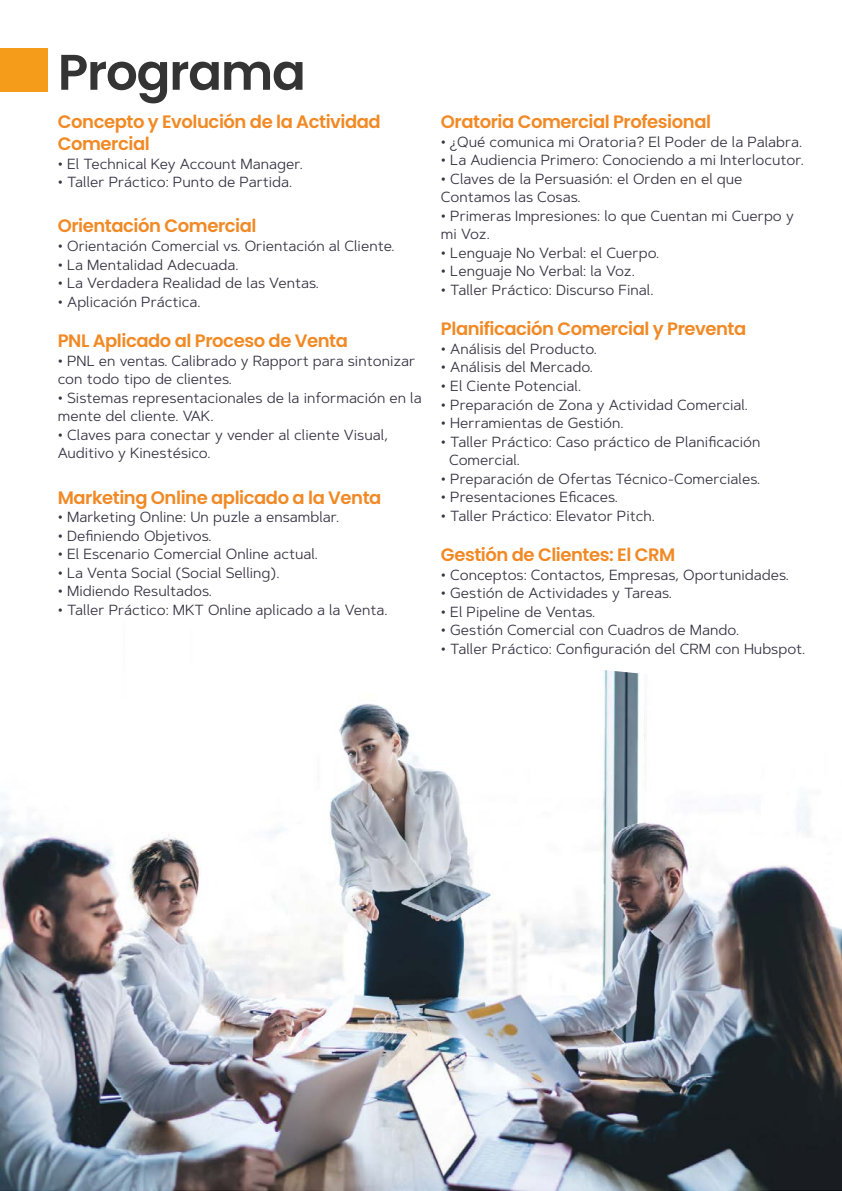
<style>
.page{position:relative;width:842px;height:1191px;background:#fff}
.page>*{position:absolute;margin:0;border:0;box-sizing:border-box;transform-origin:0 0}
.t1{font:600 50px "Poppins";letter-spacing:-.025em;color:#343434}
.t2{font:600 18px/22px "Poppins";letter-spacing:-.025em;color:#f18924}
.t3{font:14.6px/18.6px "Artegra Sans";color:#383443}
</style>
<div class="page">
<img style="left:0;top:693px;width:842px;height:498px">
<div style="left:0;top:49px;width:48px;height:43px;background:#f59d1b"></div>
<h1 class="t1" style="left:58px;top:43px;width:250px">Programa</h1>
<p class="t2" style="left:58px;top:111px;width:324px">Concepto y Evolución de la Actividad<br>Comercial</p>
<p class="t3" style="left:58px;top:154px;width:246px">• El Technical Key Account Manager.</p>
<p class="t3" style="left:58px;top:172px;width:236px">• Taller Práctico: Punto de Partida.</p>
<p class="t2" style="left:58px;top:215px;width:200px">Orientación Comercial</p>
<p class="t3" style="left:58px;top:236px;width:338px">• Orientación Comercial vs. Orientación al Cliente.</p>
<p class="t3" style="left:58px;top:255px;width:182px">• La Mentalidad Adecuada.</p>
<p class="t3" style="left:58px;top:273px;width:262px">• La Verdadera Realidad de las Ventas.</p>
<p class="t3" style="left:58px;top:292px;width:144px">• Aplicación Práctica.</p>
<p class="t2" style="left:58px;top:330px;width:292px">PNL Aplicado al Proceso de Venta</p>
<p class="t3" style="left:58px;top:351px;width:359px">• PNL en ventas. Calibrado y Rapport para sintonizar con todo tipo de clientes.</p>
<p class="t3" style="left:58px;top:388px;width:365px">• Sistemas representacionales de la información en la mente del cliente. VAK.</p>
<p class="t3" style="left:58px;top:425px;width:332px">• Claves para conectar y vender al cliente Visual,<br>Auditivo y Kinestésico.</p>
<p class="t2" style="left:58px;top:486px;width:325px">Marketing Online aplicado a la Venta</p>
<p class="t3" style="left:58px;top:507px;width:283px">• Marketing Online: Un puzle a ensamblar.</p>
<p class="t3" style="left:58px;top:526px;width:155px">• Definiendo Objetivos.</p>
<p class="t3" style="left:58px;top:544px;width:262px">• El Escenario Comercial Online actual.</p>
<p class="t3" style="left:58px;top:563px;width:223px">• La Venta Social (Social Selling).</p>
<p class="t3" style="left:58px;top:581px;width:156px">• Midiendo Resultados.</p>
<p class="t3" style="left:58px;top:600px;width:331px">• Taller Práctico: MKT Online aplicado a la Venta.</p>
<p class="t2" style="left:441px;top:111px;width:272px">Oratoria Comercial Profesional</p>
<p class="t3" style="left:441px;top:132px;width:363px">• ¿Qué comunica mi Oratoria? El Poder de la Palabra.</p>
<p class="t3" style="left:441px;top:150px;width:364px">• La Audiencia Primero: Conociendo a mi Interlocutor.</p>
<p class="t3" style="left:441px;top:169px;width:303px">• Claves de la Persuasión: el Orden en el que<br>Contamos las Cosas.</p>
<p class="t3" style="left:441px;top:206px;width:354px">• Primeras Impresiones: lo que Cuentan mi Cuerpo y mi Voz.</p>
<p class="t3" style="left:441px;top:243px;width:220px">• Lenguaje No Verbal: el Cuerpo.</p>
<p class="t3" style="left:441px;top:262px;width:195px">• Lenguaje No Verbal: la Voz.</p>
<p class="t3" style="left:441px;top:280px;width:214px">• Taller Práctico: Discurso Final.</p>
<p class="t2" style="left:441px;top:318px;width:307px">Planificación Comercial y Preventa</p>
<p class="t3" style="left:441px;top:339px;width:158px">• Análisis del Producto.</p>
<p class="t3" style="left:441px;top:358px;width:154px">• Análisis del Mercado.</p>
<p class="t3" style="left:441px;top:376px;width:142px">• El Ciente Potencial.</p>
<p class="t3" style="left:441px;top:395px;width:308px">• Preparación de Zona y Actividad Comercial.</p>
<p class="t3" style="left:441px;top:413px;width:184px">• Herramientas de Gestión.</p>
<p class="t3" style="left:449px;top:432px;width:313px;text-indent:-8px">• Taller Práctico: Caso práctico de Planificación<br>Comercial.</p>
<p class="t3" style="left:441px;top:469px;width:321px">• Preparación de Ofertas Técnico-Comerciales.</p>
<p class="t3" style="left:441px;top:487px;width:178px">• Presentaciones Eficaces.</p>
<p class="t3" style="left:441px;top:506px;width:215px">• Taller Práctico: Elevator Pitch.</p>
<p class="t2" style="left:441px;top:544px;width:236px">Gestión de Clientes: El CRM</p>
<p class="t3" style="left:441px;top:565px;width:349px">• Conceptos: Contactos, Empresas, Oportunidades.</p>
<p class="t3" style="left:441px;top:583px;width:232px">• Gestión de Actividades y Tareas.</p>
<p class="t3" style="left:441px;top:602px;width:156px">• El Pipeline de Ventas.</p>
<p class="t3" style="left:441px;top:620px;width:300px">• Gestión Comercial con Cuadros de Mando.</p>
<p class="t3" style="left:441px;top:639px;width:366px">• Taller Práctico: Configuración del CRM con Hubspot.</p>
</div>
